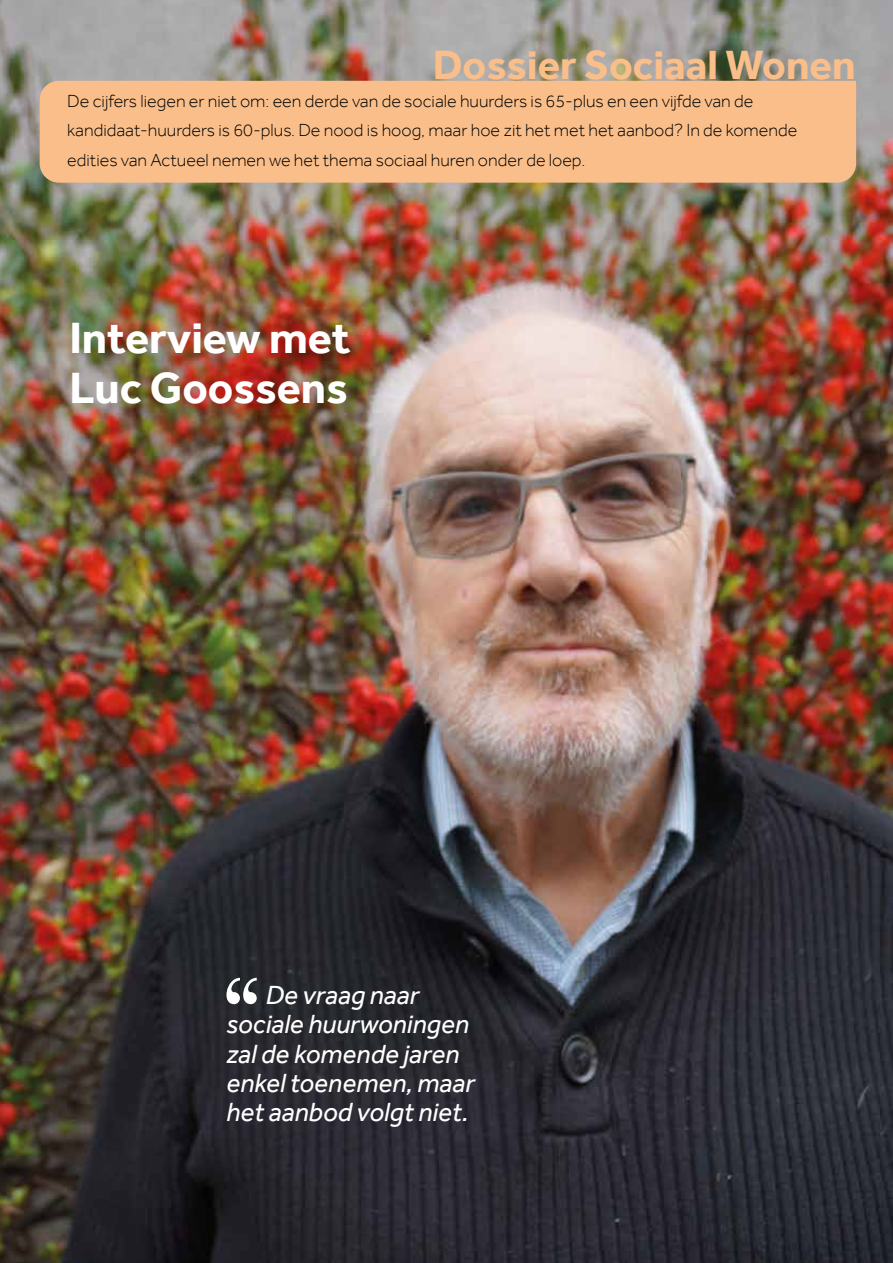
<style>
.page{position:relative;width:893px;height:1263px;background:#fff}
.page>*{position:absolute;margin:0;border:0;box-sizing:border-box;transform-origin:0 0}
.t1{font:700 45px/49.5px "Effra";color:#fff}
.t2{font:700 42px "Effra";color:#f9be89}
.t3{font:italic 27px/29.2px "Effra";color:#fff}
.t4{font:300 18px/29.2px "Effra";color:#000}
</style>
<div class="page">
<img style="left:0;top:0;width:893px;height:1263px">
<div style="left:40px;top:81px;width:816px;height:102px;background:#f9be89"></div>
<svg style="left:221px;top:978px;width:36px;height:26px"></svg>
<h2 class="t2" style="left:433px;top:40px;width:424px">Dossier Sociaal Wonen</h2>
<p class="t4" style="left:67px;top:86px;width:731px">De cijfers liegen er niet om: een derde van de sociale huurders is 65-plus en een vijfde van de kandidaat-huurders is 60-plus. De nood is hoog, maar hoe zit het met het aanbod? In de komende edities van Actueel nemen we het thema sociaal huren onder de loep.</p>
<h1 class="t1" style="left:69px;top:313px;width:283px">Interview met<br>Luc Goossens</h1>
<h3 class="t3" style="left:226px;top:980px;width:250px;text-indent:39px">De vraag naar sociale huurwoningen zal de komende jaren enkel toenemen, maar het aanbod volgt niet.</h3>
</div>
